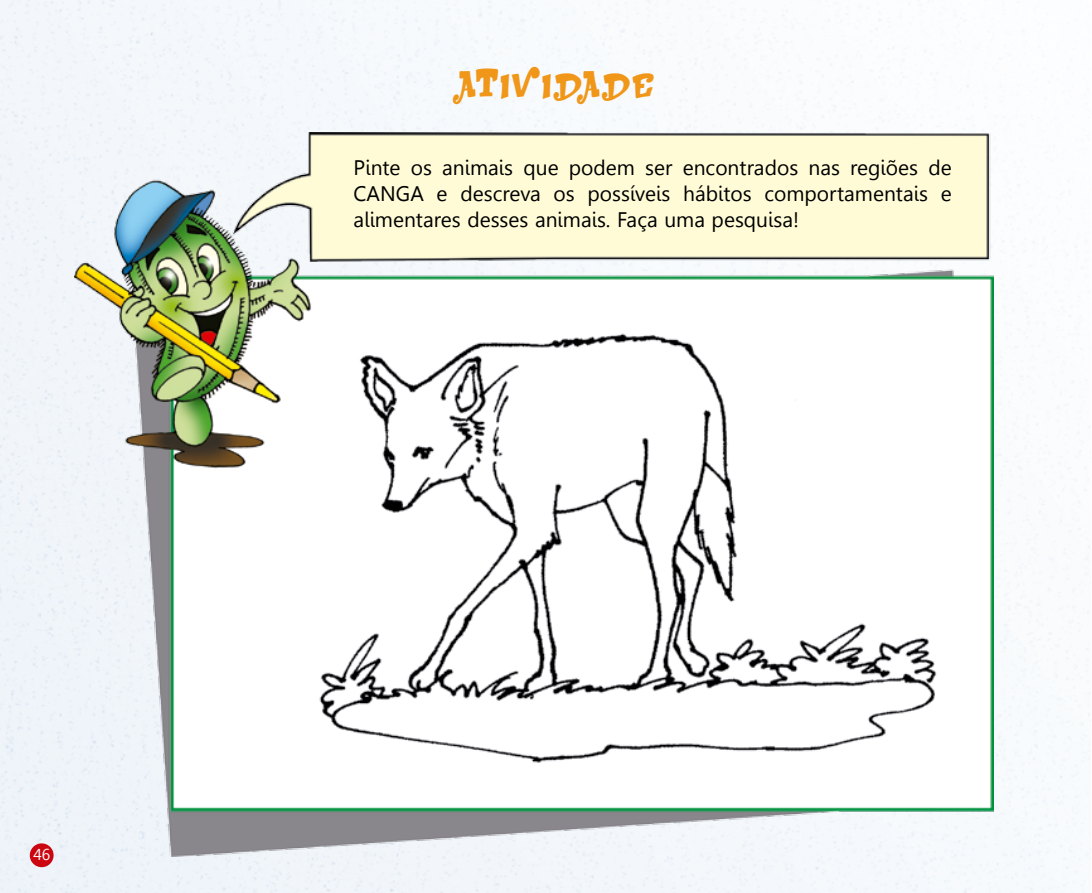
<style>
.page{position:relative;width:1092px;height:893px;background:#fff}
.page>*{position:absolute;margin:0;border:0;box-sizing:border-box;transform-origin:0 0}
.t1{font:21px/26.2px "Gisha";color:#000;text-align:justify}
.t2{font:21px "Jackinthe Box";letter-spacing:.11em;color:#f0971a}
.t3{font:15.75px "Gisha";color:#fff}
</style>
<div class="page">
<img style="left:0;top:0;width:1091px;height:893px">
<div style="left:30px;top:843px;width:24px;height:24px;background:#cb0610;border-radius:50%"></div>
<img style="left:74px;top:133px;width:919px;height:724px">
<p class="t3" style="left:33px;top:845px;width:18px">46</p>
<p class="t2" style="left:452px;top:76px;width:203px">Atividade</p>
<p class="t1" style="left:353px;top:154px;width:599px">Pinte os animais que podem ser encontrados nas regiões de CANGA e descreva os possíveis hábitos comportamentais e alimentares desses animais. Faça uma pesquisa!</p>
</div>
